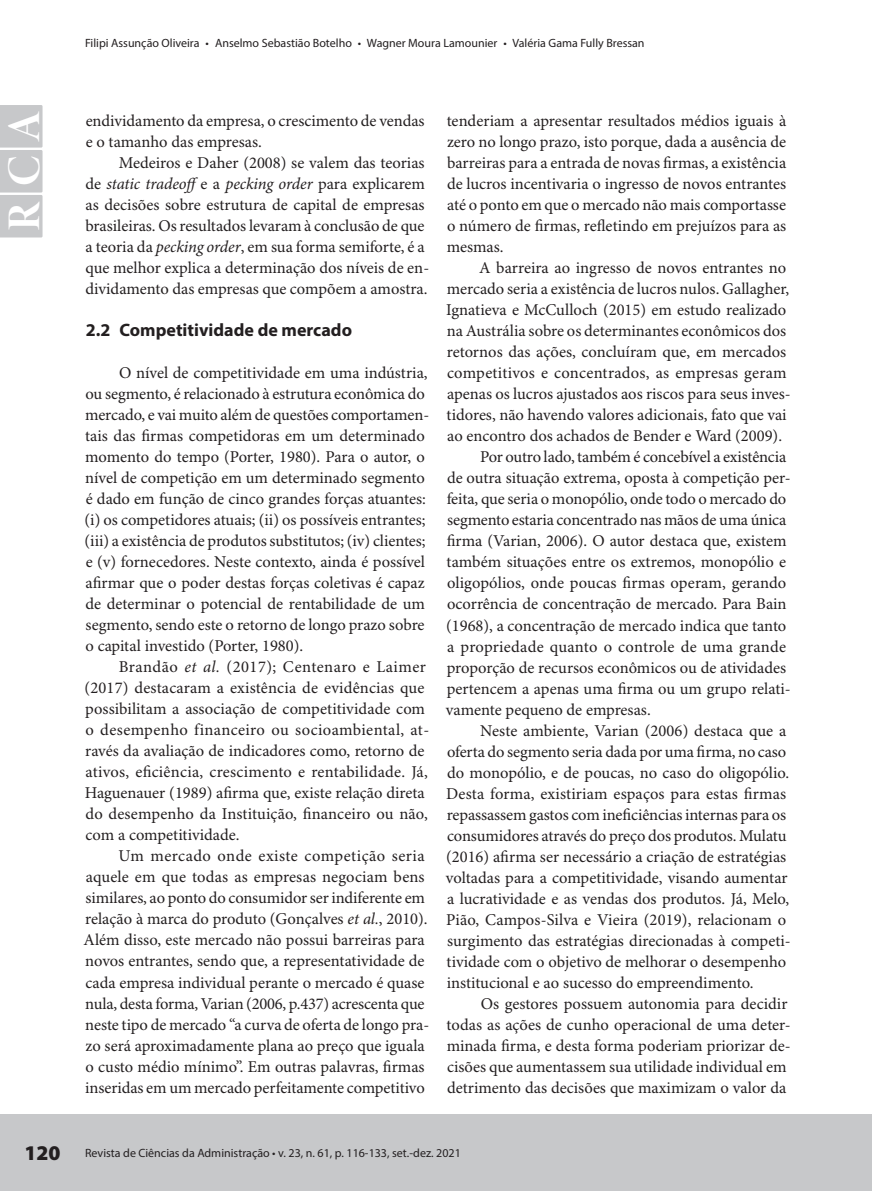
<style>
.page{position:relative;width:872px;height:1191px;background:#fff}
.page>*{position:absolute;margin:0;border:0;box-sizing:border-box;transform-origin:0 0}
.t1{font:46.8px "Minion Pro Bold Disp";color:#fff}
.t2{font:700 18px "Myriad Pro";color:#231f20}
.t3{font:16.5px/21px "Minion Pro";color:#231f20}
.t4{font:12px "Myriad Pro";color:#231f20}
.s1{font-style:italic}
.s2{font-weight:900;font-size:21px}
</style>
<div class="page">
<div style="left:0;top:1114px;width:872px;height:77px;background:#c7c8ca"></div>
<div style="left:0;top:105px;width:43px;height:132px;background:#c7c8ca"></div>
<p class="t4" style="left:85px;top:35px;width:561px">Filipi Assunção Oliveira • Anselmo Sebastião Botelho • Wagner Moura Lamounier • Valéria Gama Fully Bressan</p>
<h1 class="t1" style="left:-4px;top:231px;width:121px;rotate:-90deg">RCA</h1>
<p class="t3" style="left:86px;top:111px;width:340px">endividamento da empresa, o crescimento de vendas e o tamanho das empresas.</p>
<p class="t3" style="left:85px;top:153px;width:345px;text-indent:33px">Medeiros e Daher (2008) se valem das teorias de <span class="s1">static tradeoff</span>e a <span class="s1">pecking order</span> para explicarem as decisões sobre estrutura de capital de empresas brasileiras. Os resultados levaram à conclusão de que a teoria da <span class="s1">pecking order</span>, em sua forma semiforte, é a que melhor explica a determinação dos níveis de en&shy;dividamento das empresas que compõem a amostra.</p>
<p class="t2" style="left:86px;top:318px;width:268px">2.2 Competitividade de mercado</p>
<p class="t3" style="left:85px;top:363px;width:346px;text-indent:35px">O nível de competitividade em uma indústria, ou segmento, é relacionado à estrutura econômica do mercado, e vai muito além de questões comportamen&shy;tais das firmas competidoras em um determinado momento do tempo (Porter, 1980). Para o autor, o nível de competição em um determinado segmento é dado em função de cinco grandes forças atuantes: (i) os competidores atuais; (ii) os possíveis entrantes; (iii) a existência de produtos substitutos; (iv) clientes; e (v) fornecedores. Neste contexto, ainda é possível afirmar que o poder destas forças coletivas é capaz de determinar o potencial de rentabilidade de um segmento, sendo este o retorno de longo prazo sobre o capital investido (Porter, 1980).</p>
<p class="t3" style="left:85px;top:657px;width:346px;text-indent:34px">Brandão <span class="s1">et al.</span> (2017); Centenaro e Laimer (2017) destacaram a existência de evidências que possibilitam a associação de competitividade com o desempenho financeiro ou socioambiental, at&shy;ravés da avaliação de indicadores como, retorno de ativos, eficiência, crescimento e rentabilidade. Já, Haguenauer (1989) afirma que, existe relação direta do desempenho da Instituição, financeiro ou não, com a competitividade.</p>
<p class="t3" style="left:84px;top:846px;width:347px;text-indent:35px">Um mercado onde existe competição seria aquele em que todas as empresas negociam bens similares, ao ponto do consumidor ser indiferente em relação à marca do produto (Gonçalves <span class="s1">et al.</span>, 2010).<br>Além disso, este mercado não possui barreiras para novos entrantes, sendo que, a representatividade de cada empresa individual perante o mercado é quase nula, desta forma, Varian (2006, p.437) acrescenta que neste tipo de mercado “a curva de oferta de longo pra&shy;zo será aproximadamente plana ao preço que iguala o custo médio mínimo”. Em outras palavras, firmas inseridas em um mercado perfeitamente competitivo</p>
<p class="t3" style="left:446px;top:111px;width:341px;text-align:justify">tenderiam a apresentar resultados médios iguais à zero no longo prazo, isto porque, dada a ausência de barreiras para a entrada de novas firmas, a existência de lucros incentivaria o ingresso de novos entrantes até o ponto em que o mercado não mais comportasse o número de firmas, refletindo em prejuízos para as mesmas.</p>
<p class="t3" style="left:479px;top:258px;width:309px">A barreira ao ingresso de novos entrantes no</p>
<p class="t3" style="left:447px;top:279px;width:344px">mercado seria a existência de lucros nulos. Gallagher,</p>
<p class="t3" style="left:446px;top:300px;width:341px">Ignatieva e McCulloch (2015) em estudo realizado</p>
<p class="t3" style="left:447px;top:321px;width:341px">na Austrália sobre os determinantes econômicos dos</p>
<p class="t3" style="left:447px;top:342px;width:341px">retornos das ações, concluíram que, em mercados</p>
<p class="t3" style="left:447px;top:363px;width:341px">competitivos e concentrados, as empresas geram</p>
<p class="t3" style="left:447px;top:384px;width:345px">apenas os lucros ajustados aos riscos para seus inves-</p>
<p class="t3" style="left:446px;top:405px;width:341px">tidores, não havendo valores adicionais, fato que vai</p>
<p class="t3" style="left:447px;top:426px;width:336px">ao encontro dos achados de Bender e Ward (2009).</p>
<p class="t3" style="left:480px;top:447px;width:307px">Por outro lado, também é concebível a existência</p>
<p class="t3" style="left:447px;top:468px;width:345px">de outra situação extrema, oposta à competição per-</p>
<p class="t3" style="left:446px;top:489px;width:341px">feita, que seria o monopólio, onde todo o mercado do</p>
<p class="t3" style="left:447px;top:510px;width:341px">segmento estaria concentrado nas mãos de uma única</p>
<p class="t3" style="left:447px;top:531px;width:341px">firma (Varian, 2006). O autor destaca que, existem</p>
<p class="t3" style="left:446px;top:552px;width:341px">também situações entre os extremos, monopólio e</p>
<p class="t3" style="left:447px;top:573px;width:341px">oligopólios, onde poucas firmas operam, gerando</p>
<p class="t3" style="left:447px;top:594px;width:341px">ocorrência de concentração de mercado. Para Bain</p>
<p class="t3" style="left:446px;top:615px;width:342px">(1968), a concentração de mercado indica que tanto</p>
<p class="t3" style="left:447px;top:636px;width:340px">a propriedade quanto o controle de uma grande</p>
<p class="t3" style="left:447px;top:657px;width:341px">proporção de recursos econômicos ou de atividades</p>
<p class="t3" style="left:447px;top:678px;width:345px">pertencem a apenas uma firma ou um grupo relati-</p>
<p class="t3" style="left:446px;top:699px;width:206px">vamente pequeno de empresas.</p>
<p class="t3" style="left:480px;top:720px;width:308px">Neste ambiente, Varian (2006) destaca que a</p>
<p class="t3" style="left:447px;top:741px;width:341px">oferta do segmento seria dada por uma firma, no caso</p>
<p class="t3" style="left:447px;top:762px;width:344px">do monopólio, e de poucas, no caso do oligopólio.</p>
<p class="t3" style="left:446px;top:783px;width:341px">Desta forma, existiriam espaços para estas firmas</p>
<p class="t3" style="left:447px;top:804px;width:341px">repassassem gastos com ineficiências internas para os</p>
<p class="t3" style="left:447px;top:825px;width:341px">consumidores através do preço dos produtos. Mulatu</p>
<p class="t3" style="left:446px;top:846px;width:341px">(2016) afirma ser necessário a criação de estratégias</p>
<p class="t3" style="left:446px;top:867px;width:343px">voltadas para a competitividade, visando aumentar</p>
<p class="t3" style="left:447px;top:888px;width:343px">a lucratividade e as vendas dos produtos. Já, Melo,</p>
<p class="t3" style="left:446px;top:909px;width:341px">Pião, Campos-Silva e Vieira (2019), relacionam o</p>
<p class="t3" style="left:447px;top:930px;width:345px">surgimento das estratégias direcionadas à competi-</p>
<p class="t3" style="left:446px;top:951px;width:341px">tividade com o objetivo de melhorar o desempenho</p>
<p class="t3" style="left:447px;top:972px;width:308px">institucional e ao sucesso do empreendimento.</p>
<p class="t3" style="left:481px;top:993px;width:308px">Os gestores possuem autonomia para decidir</p>
<p class="t3" style="left:446px;top:1014px;width:346px">todas as ações de cunho operacional de uma deter-</p>
<p class="t3" style="left:446px;top:1035px;width:345px">minada firma, e desta forma poderiam priorizar de-</p>
<p class="t3" style="left:447px;top:1056px;width:341px">cisões que aumentassem sua utilidade individual em</p>
<p class="t3" style="left:447px;top:1077px;width:341px">detrimento das decisões que maximizam o valor da</p>
<p class="t4" style="left:24px;top:1145px;width:438px"><span class="s2">120</span> Revista de Ciências da Administração • v. 23, n. 61, p. 116-133, set.-dez. 2021</p>
</div>
